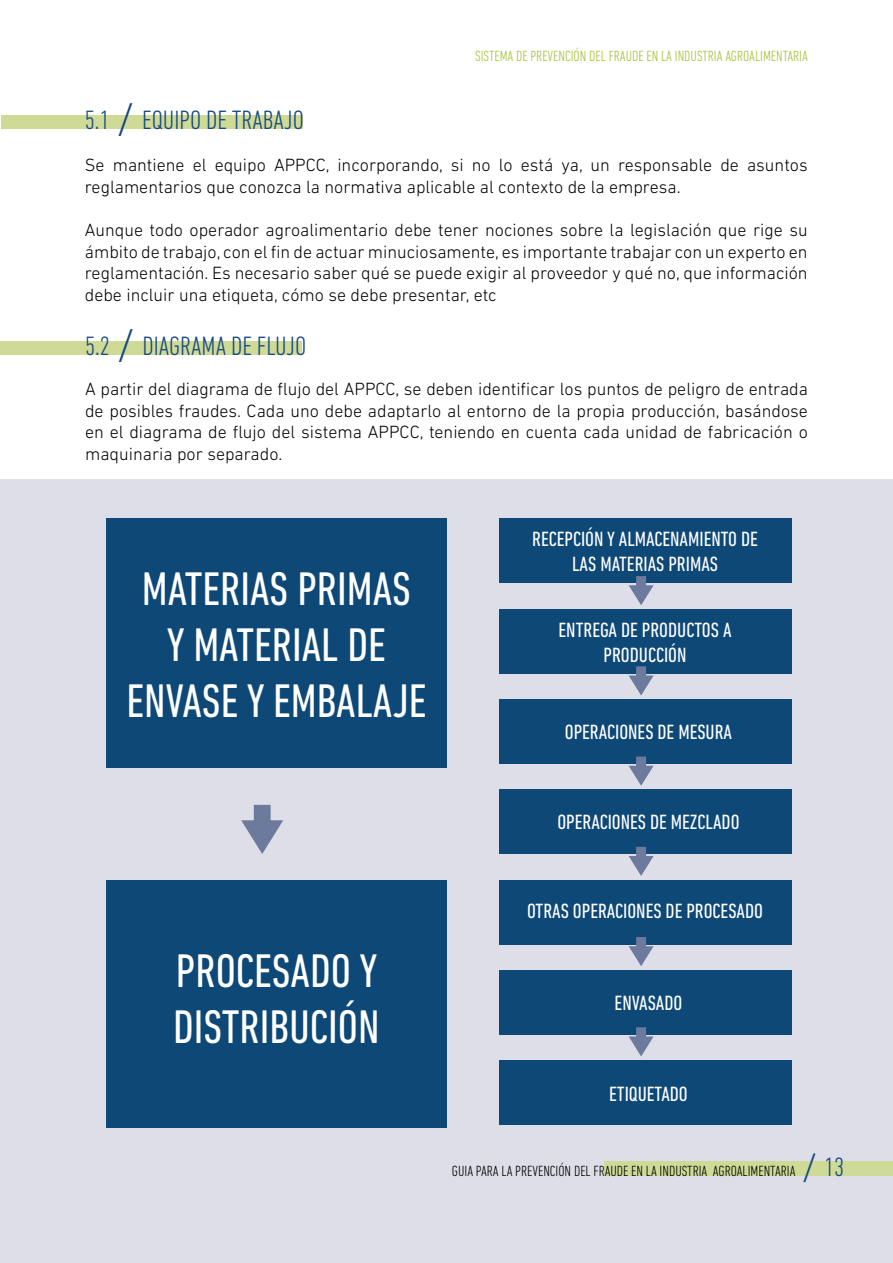
<style>
.page{position:relative;width:893px;height:1263px;background:#fff}
.page>*{position:absolute;margin:0;border:0;box-sizing:border-box;transform-origin:0 0}
.t1{font:condensed 48px/55.8px "DIN Next LT Pro";color:#fff}
.t2{font:300 condensed 27px "DIN Next LT Pro";color:#164882}
.t3{font:condensed 21px "DIN Next LT Pro";color:#fff}
.t4{font:300 18px/21.6px "DIN Next LT Pro";color:#000;text-align:justify}
.t5{font:300 condensed 15px "DIN Next LT Pro";color:#000}
.t6{font:300 condensed 15px "DIN Next LT Pro";color:#a4c039}
.s1{font-family:"Georgia";font-weight:400;font-stretch:normal;font-size:34.5px}
.s2{font-family:"Georgia";font-weight:400;font-stretch:normal;font-size:30px;color:#164882}
.s3{font-size:27px;color:#164882}
</style>
<div class="page">
<div style="left:0;top:480px;width:893px;height:783px;background:#dddee7"></div>
<div style="left:499px;top:519px;width:292px;height:64px;background:#0d4877"></div>
<div style="left:499px;top:609px;width:292px;height:64px;background:#0d4877"></div>
<div style="left:499px;top:699px;width:292px;height:65px;background:#0d4877"></div>
<div style="left:499px;top:790px;width:292px;height:64px;background:#0d4877"></div>
<div style="left:499px;top:880px;width:292px;height:64px;background:#0d4877"></div>
<div style="left:499px;top:970px;width:292px;height:64px;background:#0d4877"></div>
<div style="left:499px;top:1061px;width:292px;height:64px;background:#0d4877"></div>
<svg style="left:629px;top:576px;width:25px;height:29px"></svg>
<svg style="left:629px;top:666px;width:25px;height:29px"></svg>
<svg style="left:629px;top:756px;width:25px;height:30px"></svg>
<svg style="left:629px;top:847px;width:25px;height:29px"></svg>
<svg style="left:629px;top:937px;width:25px;height:29px"></svg>
<svg style="left:629px;top:1027px;width:25px;height:29px"></svg>
<div style="left:106px;top:518px;width:340px;height:250px;background:#0d4877"></div>
<div style="left:106px;top:880px;width:340px;height:248px;background:#0d4877"></div>
<svg style="left:241px;top:805px;width:42px;height:49px"></svg>
<div style="left:1px;top:116px;width:302px;height:13px;background:#cfda97"></div>
<div style="left:0;top:341px;width:302px;height:14px;background:#cfda97"></div>
<div style="left:604px;top:1161px;width:289px;height:15px;background:#cfda97"></div>
<h2 class="t2" style="left:85px;top:105px;width:221px">5.1 <span class="s1">/</span> EQUIPO DE TRABAJO</h2>
<p class="t6" style="left:475px;top:47px;width:334px">SISTEMA DE PREVENCIÓN DEL FRAUDE EN LA INDUSTRIA AGROALIMENTARIA</p>
<p class="t4" style="left:85px;top:154px;width:724px">Se mantiene el equipo APPCC, incorporando, si no lo está ya, un responsable de asuntos reglamentarios que conozca la normativa aplicable al contexto de la empresa.</p>
<p class="t4" style="left:85px;top:219px;width:724px">Aunque todo operador agroalimentario debe tener nociones sobre la legislación que rige su ámbito de trabajo, con el fin de actuar minuciosamente, es importante trabajar con un experto en reglamentación. Es necesario saber qué se puede exigir al proveedor y qué no, que información debe incluir una etiqueta, cómo se debe presentar, etc</p>
<h2 class="t2" style="left:85px;top:331px;width:223px">5.2 <span class="s1">/</span> DIAGRAMA DE FLUJO</h2>
<p class="t4" style="left:85px;top:378px;width:724px">A partir del diagrama de flujo del APPCC, se deben identificar los puntos de peligro de entrada de posibles fraudes. Cada uno debe adaptarlo al entorno de la propia producción, basándose en el diagrama de flujo del sistema APPCC, teniendo en cuenta cada unidad de fabricación o maquinaria por separado.</p>
<h1 class="t1" style="left:167px;top:561px;width:150px;text-indent:-25px">MATERIAS PRIMAS<br>YMATERIAL</h1>
<h1 class="t1" style="left:347px;top:616px;width:19px">DE</h1>
<h1 class="t1" style="left:126px;top:672px;width:19px">ENVASE</h1>
<h1 class="t1" style="left:247px;top:672px;width:47px">YEMBALA</h1>
<h1 class="t1" style="left:392px;top:672px;width:31px">JE</h1>
<p class="t3" style="left:532px;top:527px;width:18px">RECEPCIÓN</p>
<p class="t3" style="left:607px;top:527px;width:21px">YALMACENAMIENTO</p>
<p class="t3" style="left:741px;top:527px;width:9px">DE</p>
<p class="t3" style="left:572px;top:552px;width:37px">LAS MATERIAS</p>
<p class="t3" style="left:668px;top:552px;width:9px">PRIMAS</p>
<p class="t3" style="left:559px;top:617px;width:17px">ENTREGA</p>
<p class="t3" style="left:621px;top:617px;width:31px">DE PRODUCTOS</p>
<p class="t3" style="left:723px;top:617px;width:9px">A</p>
<p class="t3" style="left:604px;top:643px;width:10px">PRODUCCIÓN</p>
<p class="t3" style="left:565px;top:720px;width:18px">OPERACIONES</p>
<p class="t3" style="left:657px;top:720px;width:31px">DE MESURA</p>
<h1 class="t1" style="left:176px;top:943px;width:116px">PROCESADO</h1>
<h1 class="t1" style="left:360px;top:943px;width:19px">Y</h1>
<h1 class="t1" style="left:173px;top:998px;width:18px">DISTRIBUCIÓN</h1>
<p class="t3" style="left:557px;top:810px;width:18px">OPERACIONES</p>
<p class="t3" style="left:650px;top:810px;width:57px">DE MEZCLADO</p>
<p class="t3" style="left:527px;top:899px;width:18px">OTRAS</p>
<p class="t3" style="left:573px;top:899px;width:9px">OPERACIONES</p>
<p class="t3" style="left:666px;top:899px;width:31px">DE PROCESADO</p>
<p class="t3" style="left:615px;top:991px;width:17px">ENVASADO</p>
<p class="t3" style="left:609px;top:1081px;width:38px">ETI QUETADO</p>
<p class="t5" style="left:452px;top:1162px;width:394px">GUIA PARA LA PREVENCIÓN DEL FRAUDE EN LA INDUSTRIA AGROALIMENTARIA <span class="s2">/</span> <span class="s3">13</span></p>
</div>
